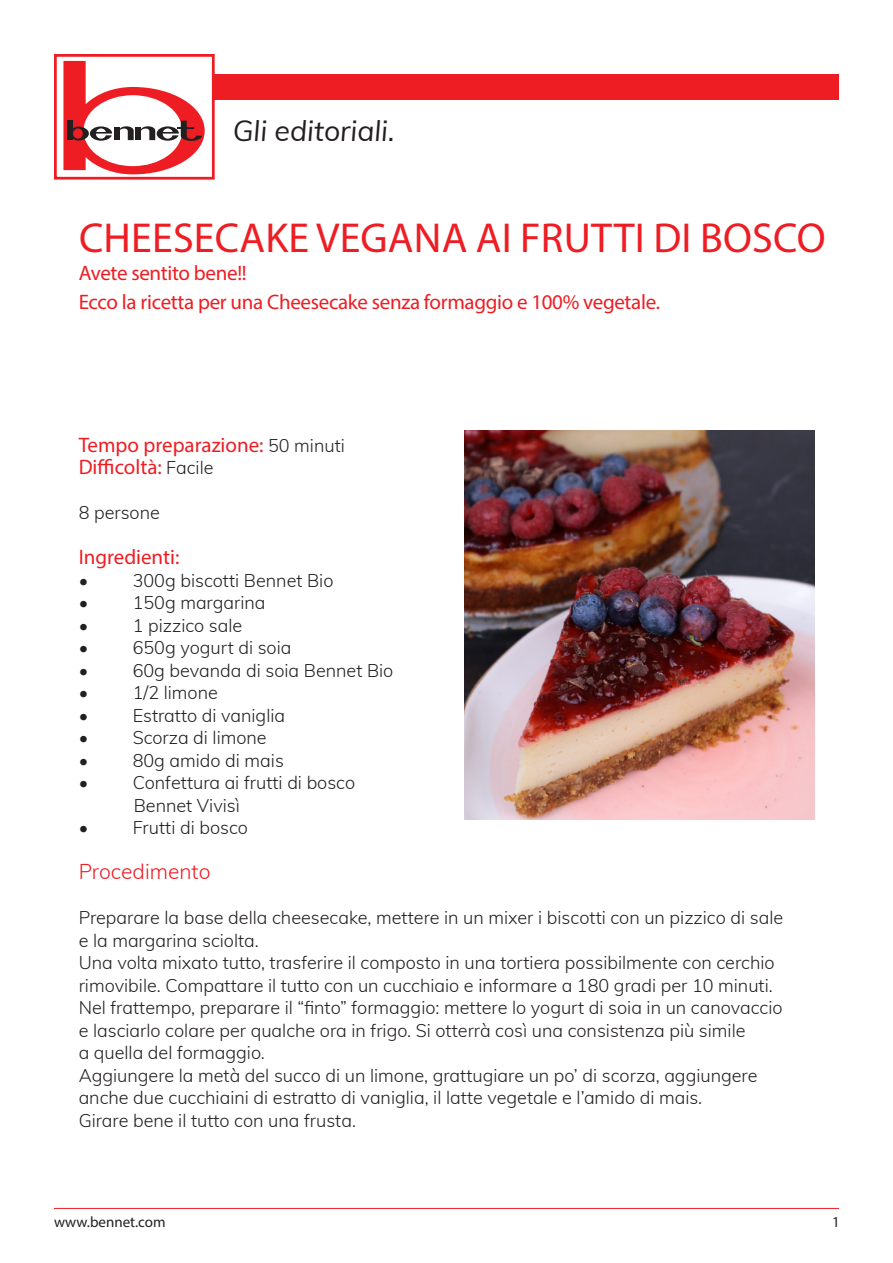
<style>
.page{position:relative;width:893px;height:1263px;background:#fff}
.page>*{position:absolute;margin:0;border:0;box-sizing:border-box;transform-origin:0 0}
.t1{font:42px "Myriad Pro";letter-spacing:.005em;color:#ee1d23}
.t2{font:italic 28.5px "Muli";color:#231f20}
.t3{font:21px "Myriad Pro";letter-spacing:-.015em;color:#ee1d23}
.t4{font:300 21px "Muli";color:#ee1d23}
.t5{font:300 18px/22.5px "Muli";color:#231f20}
.t6{font:15px "Myriad Pro";color:#231f20}
.s1{font-family:"Muli";font-weight:300;font-size:18px;color:#231f20}
</style>
<div class="page">
<div style="left:54px;top:74px;width:785px;height:26px;background:#ee1d23"></div>
<hr style="left:54px;top:1208px;width:785px;height:1px;background:#ee1d23">
<img style="left:465px;top:431px;width:349px;height:389px">
<div style="left:55px;top:55px;width:158px;height:123px;background:#fff"></div>
<div style="left:54px;top:54px;width:161px;height:126px;border:3px solid #ee1d23"></div>
<svg style="left:63px;top:61px;width:142px;height:113px"></svg>
<p class="t2" style="left:233px;top:110px;width:163px">Gli editoriali.</p>
<p class="t1" style="left:79px;top:212px;width:748px">CHEESECAKE VEGANA AI FRUTTI DI BOSCO</p>
<p class="t3" style="left:79px;top:260px;width:170px">Avete sentito bene!!</p>
<p class="t3" style="left:79px;top:289px;width:583px">Ecco la ricetta per una Cheesecake senza formaggio e 100% vegetale.</p>
<p class="t3" style="left:79px;top:432px;width:268px">Tempo preparazione: <span class="s1">50 minuti</span></p>
<p class="t3" style="left:79px;top:454px;width:136px">Difficoltà: <span class="s1">Facile</span></p>
<p class="t5" style="left:79px;top:501px;width:83px">8 persone</p>
<p class="t3" style="left:79px;top:544px;width:102px">Ingredienti:</p>
<p class="t5" style="left:79px;top:568px;width:11px">•</p>
<p class="t5" style="left:133px;top:568px;width:202px">300g biscotti Bennet Bio</p>
<p class="t5" style="left:79px;top:591px;width:11px">•</p>
<p class="t5" style="left:133px;top:591px;width:134px">150g margarina</p>
<p class="t5" style="left:79px;top:613px;width:11px">•</p>
<p class="t5" style="left:133px;top:613px;width:111px">1 pizzico sale</p>
<p class="t5" style="left:79px;top:636px;width:11px">•</p>
<p class="t5" style="left:133px;top:636px;width:160px">650g yogurt di soia</p>
<p class="t5" style="left:79px;top:658px;width:11px">•</p>
<p class="t5" style="left:133px;top:658px;width:262px">60g bevanda di soia Bennet Bio</p>
<p class="t5" style="left:79px;top:681px;width:11px">•</p>
<p class="t5" style="left:133px;top:681px;width:87px">1/2 limone</p>
<p class="t5" style="left:79px;top:703px;width:11px">•</p>
<p class="t5" style="left:133px;top:703px;width:154px">Estratto di vaniglia</p>
<p class="t5" style="left:79px;top:726px;width:11px">•</p>
<p class="t5" style="left:133px;top:726px;width:136px">Scorza di limone</p>
<p class="t5" style="left:79px;top:748px;width:11px">•</p>
<p class="t5" style="left:133px;top:748px;width:153px">80g amido di mais</p>
<p class="t5" style="left:79px;top:771px;width:11px">•</p>
<p class="t5" style="left:133px;top:771px;width:224px">Confettura ai frutti di bosco</p>
<p class="t5" style="left:134px;top:793px;width:108px">Bennet Vivisì</p>
<p class="t5" style="left:79px;top:816px;width:11px">•</p>
<p class="t5" style="left:133px;top:816px;width:117px">Frutti di bosco</p>
<p class="t4" style="left:79px;top:856px;width:133px">Procedimento</p>
<p class="t5" style="left:79px;top:906px;width:706px">Preparare la base della cheesecake, mettere in un mixer i biscotti con un pizzico di sale e la margarina sciolta.</p>
<p class="t5" style="left:79px;top:951px;width:697px">Una volta mixato tutto, trasferire il composto in una tortiera possibilmente con cerchio rimovibile. Compattare il tutto con un cucchiaio e informare a 180 gradi per 10 minuti.</p>
<p class="t5" style="left:79px;top:996px;width:705px">Nel frattempo, preparare il “finto” formaggio: mettere lo yogurt di soia in un canovaccio e lasciarlo colare per qualche ora in frigo. Si otterrà così una consistenza più simile</p>
<p class="t5" style="left:79px;top:1041px;width:188px">a quella del formaggio.</p>
<p class="t5" style="left:79px;top:1063px;width:680px">Aggiungere la metà del succo di un limone, grattugiare un po’ di scorza, aggiungere anche due cucchiaini di estratto di vaniglia, il latte vegetale e l’amido di mais.</p>
<p class="t5" style="left:79px;top:1108px;width:279px">Girare bene il tutto con una frusta.</p>
<p class="t6" style="left:54px;top:1213px;width:113px">www.bennet.com</p>
<p class="t6" style="left:832px;top:1213px;width:9px">1</p>
</div>
